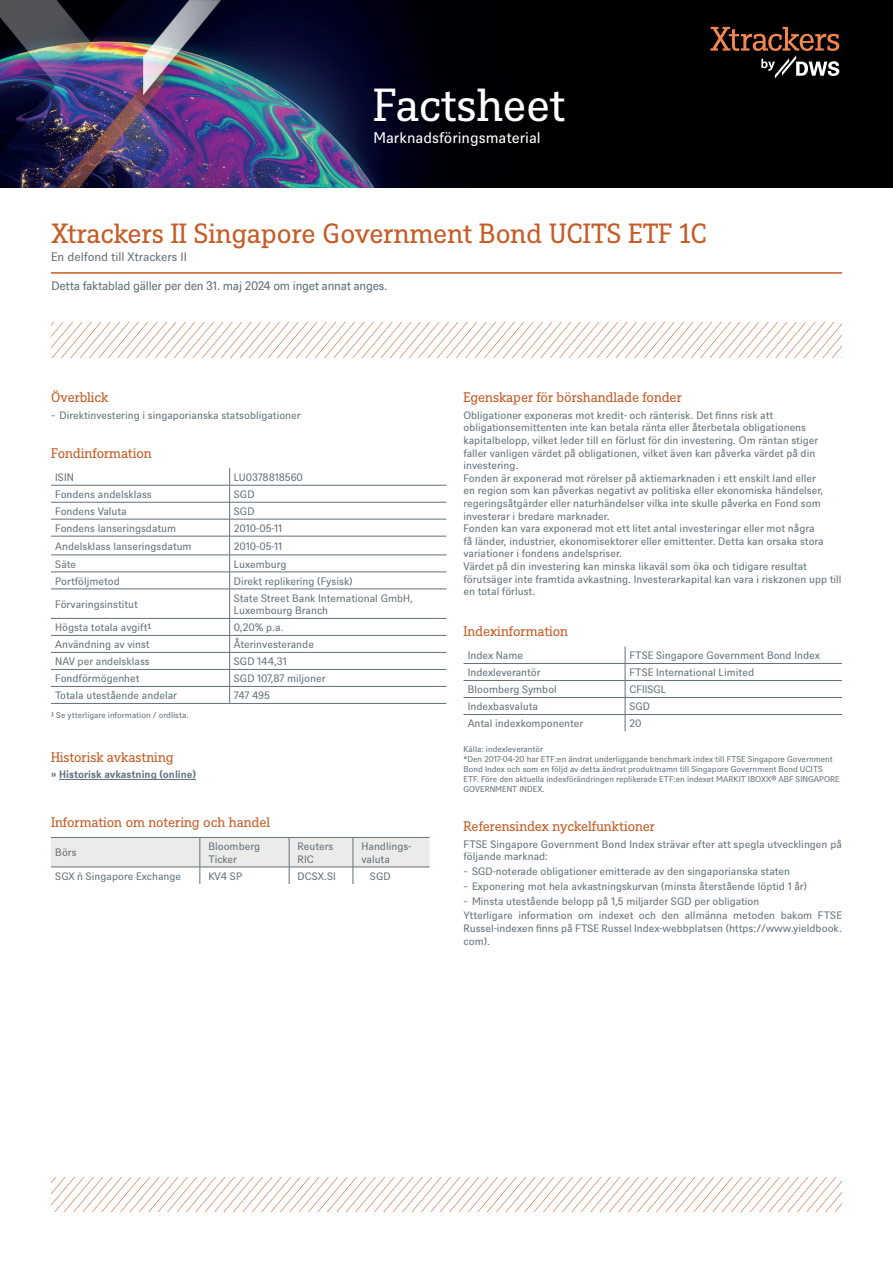
<style>
.page{position:relative;width:893px;height:1263px;background:#fff}
.page>*{position:absolute;margin:0;border:0;box-sizing:border-box;transform-origin:0 0}
.t1{font:45px "DWS Slab";letter-spacing:-.01em;color:#fff}
.t2{font:27px "DWS Slab";color:#c55c26}
.t3{font:15px "DWS Sans";color:#fff}
.t4{font:13.5px "DWS Slab";letter-spacing:-.01em;color:#c55c26}
.t5{font:12px "DWS Sans TT";letter-spacing:-.025em;color:#627179}
.t6{font:12px "DWS Sans";color:#627179}
.t7{font:10.5px/12.6px "DWS Sans";color:#627179}
.t8{font:700 10.5px "DWS Sans";color:#627179}
.t9{font:8.25px/9.9px "DWS Sans";color:#627179}
</style>
<div class="page">
<img style="left:0;top:0;width:893px;height:188px">
<hr style="left:59px;top:779px;width:137px;height:1px;background:#627179">
<hr style="left:51px;top:485px;width:179px;height:1px;background:#627179">
<hr style="left:230px;top:485px;width:216px;height:1px;background:#627179">
<hr style="left:51px;top:502px;width:179px;height:1px;background:#627179">
<hr style="left:230px;top:502px;width:216px;height:1px;background:#627179">
<hr style="left:51px;top:519px;width:179px;height:1px;background:#627179">
<hr style="left:230px;top:519px;width:216px;height:1px;background:#627179">
<hr style="left:51px;top:536px;width:179px;height:1px;background:#627179">
<hr style="left:230px;top:536px;width:216px;height:1px;background:#627179">
<hr style="left:51px;top:555px;width:179px;height:1px;background:#627179">
<hr style="left:230px;top:555px;width:216px;height:1px;background:#627179">
<hr style="left:51px;top:572px;width:179px;height:1px;background:#627179">
<hr style="left:230px;top:572px;width:216px;height:1px;background:#627179">
<hr style="left:51px;top:589px;width:179px;height:1px;background:#627179">
<hr style="left:230px;top:589px;width:216px;height:1px;background:#627179">
<hr style="left:51px;top:618px;width:179px;height:1px;background:#627179">
<hr style="left:230px;top:618px;width:216px;height:1px;background:#627179">
<hr style="left:51px;top:635px;width:179px;height:1px;background:#627179">
<hr style="left:230px;top:635px;width:216px;height:1px;background:#627179">
<hr style="left:51px;top:652px;width:179px;height:1px;background:#627179">
<hr style="left:51px;top:669px;width:179px;height:1px;background:#627179">
<hr style="left:51px;top:686px;width:179px;height:1px;background:#627179">
<hr style="left:230px;top:652px;width:216px;height:1px;background:#627179">
<hr style="left:230px;top:669px;width:216px;height:1px;background:#627179">
<hr style="left:230px;top:686px;width:216px;height:1px;background:#627179">
<hr style="left:230px;top:703px;width:216px;height:1px;background:#627179">
<svg style="left:229px;top:468px;width:1px;height:235px"></svg>
<hr style="left:51px;top:703px;width:179px;height:1px;background:#627179">
<svg style="left:51px;top:837px;width:378px;height:47px"></svg>
<hr style="left:463px;top:663px;width:162px;height:1px;background:#627179">
<hr style="left:625px;top:663px;width:217px;height:1px;background:#627179">
<hr style="left:463px;top:680px;width:162px;height:1px;background:#627179">
<hr style="left:625px;top:680px;width:217px;height:1px;background:#627179">
<hr style="left:463px;top:697px;width:162px;height:1px;background:#627179">
<hr style="left:625px;top:697px;width:217px;height:1px;background:#627179">
<hr style="left:463px;top:714px;width:162px;height:1px;background:#627179">
<hr style="left:625px;top:714px;width:217px;height:1px;background:#627179">
<svg style="left:625px;top:646px;width:1px;height:85px"></svg>
<hr style="left:51px;top:272px;width:791px;height:2px;background:#c55c26">
<svg style="left:52px;top:322px;width:790px;height:35px"></svg>
<svg style="left:51px;top:1177px;width:791px;height:35px"></svg>
<svg style="left:710px;top:27px;width:129px;height:51px;background:#3a2921"></svg>
<h1 class="t1" style="left:373px;top:74px;width:193px">Factsheet</h1>
<h3 class="t3" style="left:373px;top:127px;width:169px">Marknadsföringsmaterial</h3>
<h2 class="t2" style="left:51px;top:215px;width:657px">Xtrackers II Singapore Government Bond UCITS ETF 1C</h2>
<p class="t6" style="left:51px;top:249px;width:137px">En delfond till Xtrackers II</p>
<p class="t5" style="left:51px;top:278px;width:337px">Detta faktablad gäller per den 31. maj 2024 om inget annat anges.</p>
<p class="t4" style="left:51px;top:388px;width:59px">Överblick</p>
<p class="t7" style="left:51px;top:408px;width:251px">̵ Direktinvestering i singaporianska statsobligationer</p>
<p class="t4" style="left:51px;top:444px;width:102px">Fondinformation</p>
<p class="t7" style="left:55px;top:470px;width:20px">ISIN</p>
<p class="t7" style="left:234px;top:470px;width:71px">LU0378818560</p>
<p class="t7" style="left:55px;top:487px;width:98px">Fondens andelsklass</p>
<p class="t7" style="left:234px;top:487px;width:22px">SGD</p>
<p class="t7" style="left:55px;top:504px;width:73px">Fondens Valuta</p>
<p class="t7" style="left:234px;top:504px;width:22px">SGD</p>
<p class="t7" style="left:55px;top:521px;width:122px">Fondens lanseringsdatum</p>
<p class="t7" style="left:234px;top:521px;width:50px">2010-05-11</p>
<p class="t7" style="left:55px;top:539px;width:138px">Andelsklass lanseringsdatum</p>
<p class="t7" style="left:234px;top:539px;width:50px">2010-05-11</p>
<p class="t7" style="left:55px;top:557px;width:22px">Säte</p>
<p class="t7" style="left:234px;top:557px;width:54px">Luxemburg</p>
<p class="t7" style="left:55px;top:574px;width:66px">Portföljmetod</p>
<p class="t7" style="left:234px;top:574px;width:120px">Direkt replikering (Fysisk)</p>
<p class="t7" style="left:55px;top:597px;width:84px">Förvaringsinstitut</p>
<p class="t7" style="left:234px;top:591px;width:181px">State Street Bank International GmbH,<br>Luxembourg Branch</p>
<p class="t7" style="left:55px;top:620px;width:98px">Högsta totala avgift¹</p>
<p class="t7" style="left:234px;top:620px;width:51px">0,20% p.a.</p>
<p class="t7" style="left:55px;top:637px;width:96px">Användning av vinst</p>
<p class="t7" style="left:234px;top:637px;width:82px">Återinvesterande</p>
<p class="t7" style="left:55px;top:654px;width:96px">NAV per andelsklass</p>
<p class="t7" style="left:234px;top:654px;width:54px">SGD 144,31</p>
<p class="t7" style="left:55px;top:671px;width:86px">Fondförmögenhet</p>
<p class="t7" style="left:234px;top:671px;width:93px">SGD 107,87 miljoner</p>
<p class="t7" style="left:55px;top:688px;width:123px">Totala utestående andelar</p>
<p class="t7" style="left:234px;top:688px;width:38px">747 495</p>
<p class="t9" style="left:51px;top:710px;width:139px">¹ Se ytterligare information / ordlista.</p>
<p class="t4" style="left:51px;top:747px;width:124px">Historisk avkastning</p>
<p class="t8" style="left:51px;top:767px;width:146px">» Historisk avkastning (online)</p>
<p class="t4" style="left:51px;top:813px;width:221px">Information om notering och handel</p>
<p class="t7" style="left:55px;top:846px;width:23px">Börs</p>
<p class="t7" style="left:208px;top:839px;width:53px">Bloomberg<br>Ticker</p>
<p class="t7" style="left:298px;top:839px;width:37px">Reuters<br>RIC</p>
<p class="t7" style="left:361px;top:839px;width:51px">Handlings&shy;valuta</p>
<p class="t7" style="left:55px;top:869px;width:127px">SGX ñ Singapore Exchange</p>
<p class="t7" style="left:208px;top:869px;width:35px">KV4 SP</p>
<p class="t7" style="left:298px;top:869px;width:40px">DCSX.SI</p>
<p class="t7" style="left:370px;top:869px;width:22px">SGD</p>
<p class="t4" style="left:463px;top:388px;width:220px">Egenskaper för börshandlade fonder</p>
<p class="t7" style="left:463px;top:408px;width:380px">Obligationer exponeras mot kredit- och ränterisk. Det finns risk att obligationsemittenten inte kan betala ränta eller återbetala obligationens kapitalbelopp, vilket leder till en förlust för din investering. Om räntan stiger faller vanligen värdet på obligationen, vilket även kan påverka värdet på din investering.<br>Fonden är exponerad mot rörelser på aktiemarknaden i ett enskilt land eller<br>en region som kan påverkas negativt av politiska eller ekonomiska händelser, regeringsåtgärder eller naturhändelser vilka inte skulle påverka en Fond som investerar i bredare marknader.<br>Fonden kan vara exponerad mot ett litet antal investeringar eller mot några<br>få länder, industrier, ekonomisektorer eller emittenter. Detta kan orsaka stora variationer i fondens andelspriser.<br>Värdet på din investering kan minska likaväl som öka och tidigare resultat förutsäger inte framtida avkastning. Investerarkapital kan vara i riskzonen upp till en total förlust.</p>
<p class="t4" style="left:463px;top:622px;width:106px">Indexinformation</p>
<p class="t7" style="left:468px;top:648px;width:57px">Index Name</p>
<p class="t7" style="left:629px;top:648px;width:192px">FTSE Singapore Government Bond Index</p>
<p class="t7" style="left:468px;top:665px;width:74px">Indexleverantör</p>
<p class="t7" style="left:629px;top:665px;width:126px">FTSE International Limited</p>
<p class="t7" style="left:468px;top:682px;width:91px">Bloomberg Symbol</p>
<p class="t7" style="left:629px;top:682px;width:39px">CFIISGL</p>
<p class="t7" style="left:468px;top:699px;width:72px">Indexbasvaluta</p>
<p class="t7" style="left:629px;top:699px;width:22px">SGD</p>
<p class="t7" style="left:468px;top:716px;width:117px">Antal indexkomponenter</p>
<p class="t7" style="left:629px;top:716px;width:14px">20</p>
<p class="t9" style="left:463px;top:744px;width:378px">Källa: indexleverantör<br>*Den 2017-04-20 har ETF:en ändrat underliggande benchmark index till FTSE Singapore Government Bond Index och som en följd av detta ändrat produktnamn till Singapore Government Bond UCITS ETF. Före den aktuella indexförändringen replikerade ETF:en indexet MARKIT IBOXX® ABF SINGAPORE GOVERNMENT INDEX.</p>
<p class="t4" style="left:463px;top:817px;width:193px">Referensindex nyckelfunktioner</p>
<p class="t7" style="left:463px;top:837px;width:380px">FTSE Singapore Government Bond Index strävar efter att spegla utvecklingen på följande marknad:</p>
<p class="t7" style="left:463px;top:863px;width:380px;line-height:14.7px">̵ SGD-noterade obligationer emitterade av den singaporianska staten<br>̵ Exponering mot hela avkastningskurvan (minsta återstående löptid 1 år)<br>̵ Minsta utestående belopp på 1,5 miljarder SGD per obligation<br>Ytterligare information om indexet och den allmänna metoden bakom FTSE</p>
<p class="t7" style="left:463px;top:921px;width:380px">Russel-indexen finns på FTSE Russel Index-webbplatsen (https://www.yieldbook. com).</p>
</div>
